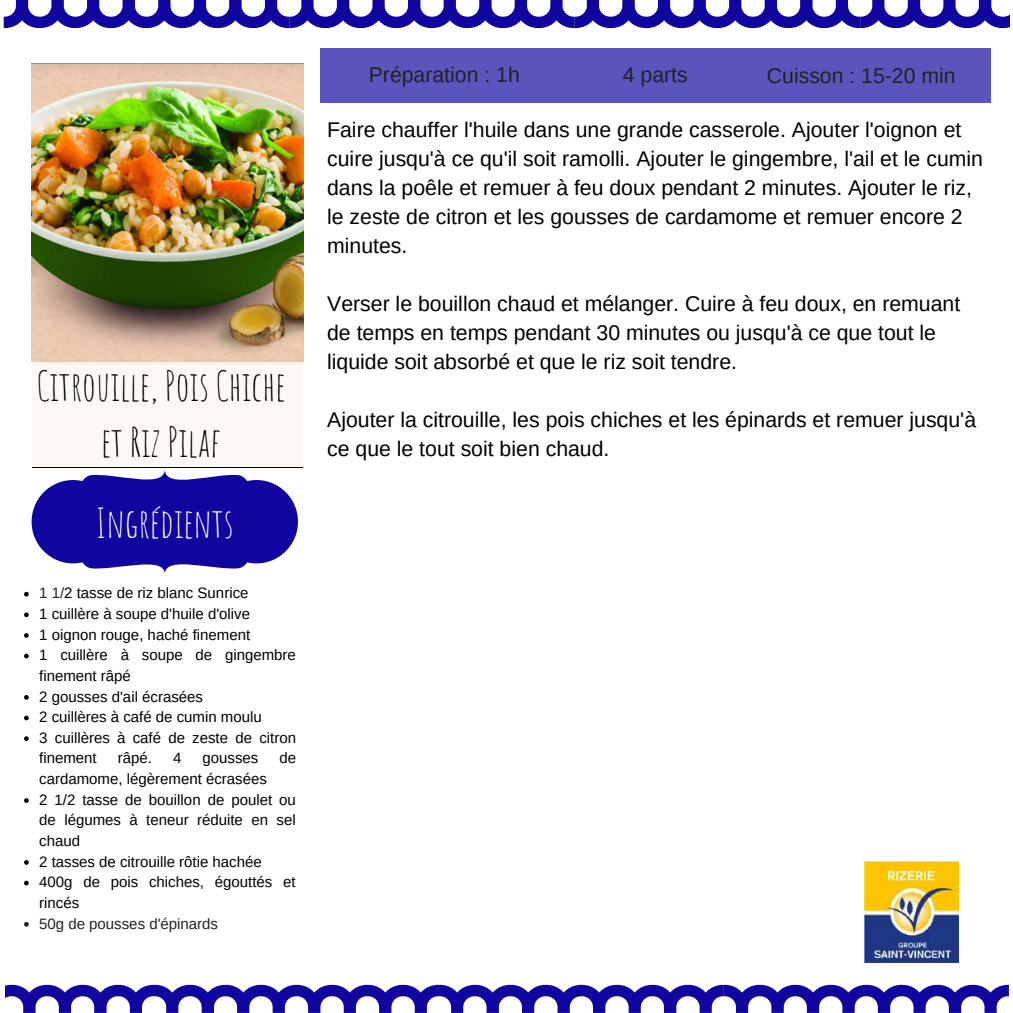
<style>
.page{position:relative;width:1013px;height:1013px;background:#fff}
.page>*{position:absolute;margin:0;border:0;box-sizing:border-box;transform-origin:0 0}
.t1{font:39.75px/55.2px "Amatic SC";color:#000;text-align:center}
.t2{font:39.75px "Amatic SC";color:#fff}
.t3{font:21.25px/29px "Arimo";color:#000}
.t4{font:21.25px "Arimo";color:#222}
.t5{font:15px/20.6px "Arimo";color:#000}
.t6{font:15px "Arimo";color:#222}
.s1{color:#222}
</style>
<div class="page">
<div style="left:32px;top:65px;width:271px;height:402px;background:#fcf9f5"></div>
<svg style="left:4px;top:0;width:1005px;height:28px"></svg>
<svg style="left:5px;top:984px;width:1004px;height:28px"></svg>
<svg style="left:32px;top:470px;width:266px;height:103px"></svg>
<svg style="left:24px;top:592px;width:5px;height:4px"></svg>
<svg style="left:24px;top:612px;width:5px;height:5px"></svg>
<svg style="left:24px;top:633px;width:5px;height:4px"></svg>
<svg style="left:24px;top:653px;width:5px;height:5px"></svg>
<svg style="left:24px;top:695px;width:5px;height:4px"></svg>
<svg style="left:24px;top:715px;width:5px;height:5px"></svg>
<svg style="left:24px;top:736px;width:5px;height:5px"></svg>
<svg style="left:24px;top:798px;width:5px;height:4px"></svg>
<svg style="left:24px;top:860px;width:5px;height:4px"></svg>
<svg style="left:24px;top:880px;width:5px;height:5px"></svg>
<svg style="left:24px;top:922px;width:5px;height:4px"></svg>
<div style="left:320px;top:49px;width:670px;height:53px;background:#5a54bd"></div>
<img style="left:32px;top:63px;width:271px;height:299px">
<img style="left:864px;top:861px;width:94px;height:101px">
<h1 class="t1" style="left:36px;top:358px;width:251px">Citrouille, Pois Chiche et Riz Pilaf</h1>
<h1 class="t2" style="left:96px;top:497px;width:139px">Ingrédients</h1>
<p class="t5" style="left:39px;top:583px;width:258px"><span class="s1">1 1/</span>2 tasse de riz blanc Sunrice<br>1 cuillère à soupe d'huile d'olive<br>1 oignon rouge, haché finement<br>1 cuillère à soupe de gingembre finement râpé<br>2 gousses d'ail écrasées<br>2 cuillères à café de cumin moulu<br>3 cuillères à café de zeste de citron finement</p>
<p class="t5" style="left:118px;top:748px;width:36px">râpé.</p>
<p class="t5" style="left:173px;top:748px;width:10px">4</p>
<p class="t5" style="left:202px;top:748px;width:57px">gousses</p>
<p class="t5" style="left:279px;top:748px;width:18px">de</p>
<p class="t5" style="left:39px;top:768px;width:258px">cardamome, légèrement écrasées<br>2 1/2 tasse de bouillon de poulet ou de légumes à teneur réduite en sel chaud<br>2 tasses de citrouille rôtie hachée<br>400g de pois chiches, égouttés et rincés</p>
<p class="t6" style="left:39px;top:915px;width:180px">50g de pousses d'épinards</p>
<p class="t4" style="left:369px;top:62px;width:152px">Préparation : 1h</p>
<p class="t4" style="left:767px;top:63px;width:190px">Cuisson : 15-20 min</p>
<p class="t3" style="left:327px;top:115px;width:657px">Faire chauffer l'huile dans une grande casserole. Ajouter l'oignon et cuire jusqu'à ce qu'il soit ramolli. Ajouter le gingembre, l'ail et le cumin dans la poêle et remuer à feu doux pendant 2 minutes. Ajouter le riz, le zeste de citron et les gousses de cardamome et remuer encore 2 minutes.</p>
<p class="t4" style="left:623px;top:63px;width:66px">4 parts</p>
<p class="t3" style="left:327px;top:289px;width:634px">Verser le bouillon chaud et mélanger. Cuire à feu doux, en remuant de temps en temps pendant 30 minutes ou jusqu'à ce que tout le liquide soit absorbé et que le riz soit tendre.</p>
<p class="t3" style="left:327px;top:405px;width:650px">Ajouter la citrouille, les pois chiches et les épinards et remuer jusqu'à ce que le tout soit bien chaud.</p>
</div>
